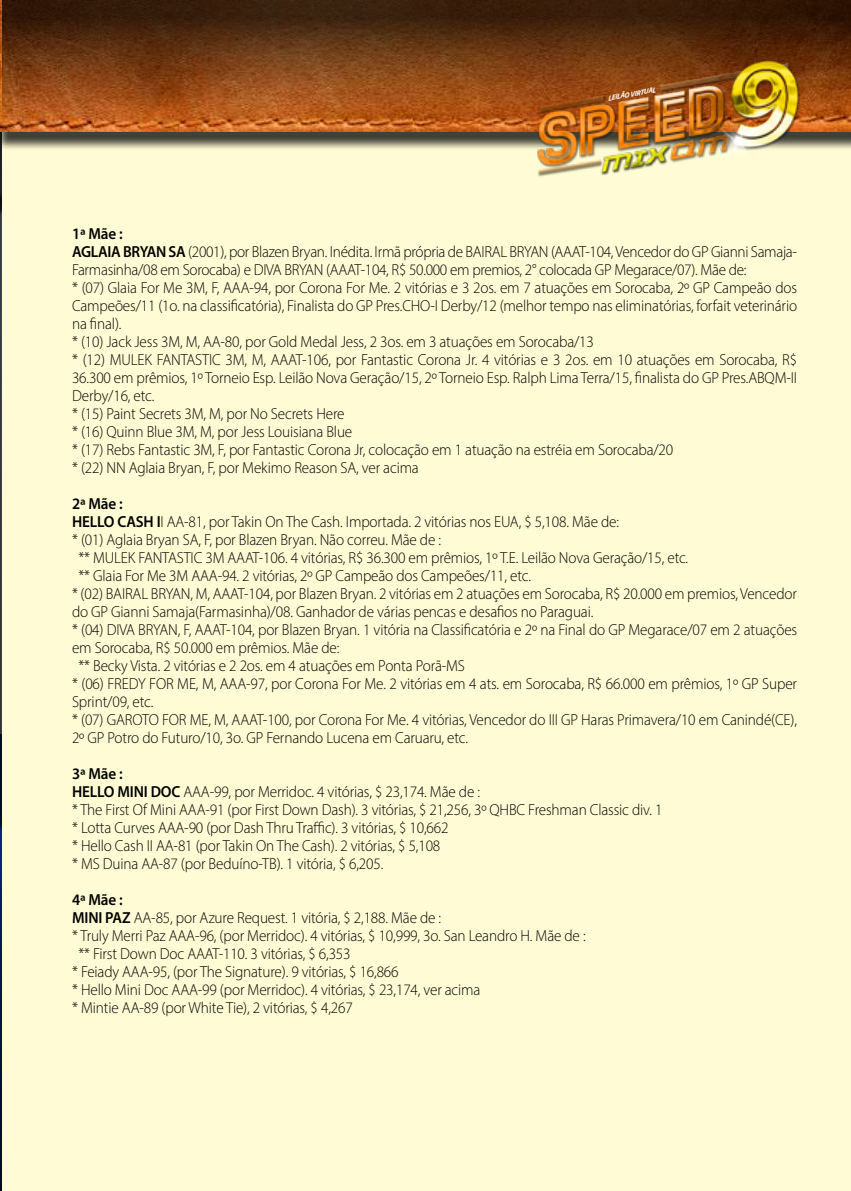
<style>
.page{position:relative;width:851px;height:1191px;background:#fff}
.page>*{position:absolute;margin:0;border:0;box-sizing:border-box;transform-origin:0 0}
.t1{font:300 16px/18px "Myriad Pro";letter-spacing:-.01em;color:#000;scale:.95 1}
.t2{font:600 16px "Myriad Pro";letter-spacing:-.01em;color:#000;scale:.95 1}
.t3{font:italic 700 7.4px "Myriad Pro";color:#fff}
.s1{font-weight:600}
</style>
<div class="page">
<hr style="left:0;top:828px;width:2px;height:363px;background:#000">
<div style="left:0;top:191px;width:7px;height:639px;background:#000;opacity:.75"></div>
<img style="left:0;top:193px;width:1px;height:630px">
<hr style="left:0;top:0;width:2px;height:204px;background:#000">
<div style="left:2px;top:0;width:848px;height:1191px;background:#fffcd5"></div>
<div style="left:0;top:0;width:850px;height:151px;background:#000;opacity:.75"></div>
<img style="left:0;top:0;width:850px;height:132px">
<svg style="left:2px;top:0;width:848px;height:126px;background:#6d3813"></svg>
<img style="left:510px;top:52px;width:309px;height:125px">
<p class="t3" style="left:607px;top:93px;width:50px;rotate:-10deg">LEILÃO VIRTUAL</p>
<p class="t1" style="left:72px;top:224px;width:764px"><span class="s1">1ª Mãe :<br>AGLAIA BRYAN SA</span> (2001), por Blazen Bryan. Inédita. Irmã própria de BAIRAL BRYAN (AAAT-104, Vencedor do GP Gianni Samaja-Farmasinha/08 em Sorocaba) e DIVA BRYAN (AAAT-104, R$ 50.000 em premios, 2° colocada GP Megarace/07). Mãe de:<br>* (07) Glaia For Me 3M, F, AAA-94, por Corona For Me. 2 vitórias e 3 2os. em 7 atuações em Sorocaba, 2º GP Campeão dos Campeões/11 (1o. na classificatória), Finalista do GP Pres.CHO-I Derby/12 (melhor tempo nas eliminatórias, forfait veterinário na final).<br>* (10) Jack Jess 3M, M, AA-80, por Gold Medal Jess, 2 3os. em 3 atuações em Sorocaba/13<br>* (12) MULEK FANTASTIC 3M, M, AAAT-106, por Fantastic Corona Jr. 4 vitórias e 3 2os. em 10 atuações em Sorocaba, R$ 36.300 em prêmios, 1º Torneio Esp. Leilão Nova Geração/15, 2º Torneio Esp. Ralph Lima Terra/15, finalista do GP Pres.ABQM-II Derby/16, etc.<br>* (15) Paint Secrets 3M, M, por No Secrets Here<br>* (16) Quinn Blue 3M, M, por Jess Louisiana Blue<br>* (17) Rebs Fantastic 3M, F, por Fantastic Corona Jr, colocação em 1 atuação na estréia em Sorocaba/20<br>* (22) NN Aglaia Bryan, F, por Mekimo Reason SA, ver acima</p>
<p class="t2" style="left:72px;top:493px;width:55px">2ª Mãe :</p>
<p class="t1" style="left:72px;top:512px;width:577px"><span class="s1">HELLO CASH I</span>I AA-81, por Takin On The Cash. Importada. 2 vitórias nos EUA, $ 5,108. Mãe de:</p>
<p class="t1" style="left:72px;top:530px;width:390px">* (01) Aglaia Bryan SA, F, por Blazen Bryan. Não correu. Mãe de :</p>
<p class="t1" style="left:78px;top:548px;width:643px">** MULEK FANTASTIC 3M AAAT-106. 4 vitórias, R$ 36.300 em prêmios, 1º T.E. Leilão Nova Geração/15, etc.</p>
<p class="t1" style="left:78px;top:566px;width:478px">** Glaia For Me 3M AAA-94. 2 vitórias, 2º GP Campeão dos Campeões/11, etc.</p>
<p class="t1" style="left:72px;top:584px;width:764px">* (02) BAIRAL BRYAN, M, AAAT-104, por Blazen Bryan. 2 vitórias em 2 atuações em Sorocaba, R$ 20.000 em premios, Vencedor</p>
<p class="t1" style="left:72px;top:602px;width:550px">do GP Gianni Samaja(Farmasinha)/08. Ganhador de várias pencas e desafios no Paraguai.</p>
<p class="t1" style="left:72px;top:620px;width:764px">* (04) DIVA BRYAN, F, AAAT-104, por Blazen Bryan. 1 vitória na Classificatória e 2º na Final do GP Megarace/07 em 2 atuações</p>
<p class="t1" style="left:72px;top:638px;width:283px">em Sorocaba, R$ 50.000 em prêmios. Mãe de:</p>
<p class="t1" style="left:78px;top:656px;width:408px">** Becky Vista. 2 vitórias e 2 2os. em 4 atuações em Ponta Porã-MS</p>
<p class="t1" style="left:72px;top:674px;width:764px">* (06) FREDY FOR ME, M, AAA-97, por Corona For Me. 2 vitórias em 4 ats. em Sorocaba, R$ 66.000 em prêmios, 1º GP Super</p>
<p class="t1" style="left:72px;top:692px;width:87px">Sprint/09, etc.</p>
<p class="t1" style="left:72px;top:710px;width:764px">* (07) GAROTO FOR ME, M, AAAT-100, por Corona For Me. 4 vitórias, Vencedor do III GP Haras Primavera/10 em Canindé(CE),</p>
<p class="t1" style="left:72px;top:728px;width:418px">2º GP Potro do Futuro/10, 3o. GP Fernando Lucena em Caruaru, etc.</p>
<p class="t1" style="left:72px;top:764px;width:623px"><span class="s1">3ª Mãe :<br>HELLO MINI DOC</span> AAA-99, por Merridoc. 4 vitórias, $ 23,174. Mãe de :<br>* The First Of Mini AAA-91 (por First Down Dash). 3 vitórias, $ 21,256, 3º QHBC Freshman Classic div. 1 * Lotta Curves AAA-90 (por Dash Thru Traffic). 3 vitórias, $ 10,662<br>* Hello Cash II AA-81 (por Takin On The Cash). 2 vitórias, $ 5,108<br>* MS Duina AA-87 (por Beduíno-TB). 1 vitória, $ 6,205.</p>
<p class="t2" style="left:72px;top:889px;width:55px">4ª Mãe :</p>
<p class="t1" style="left:72px;top:908px;width:390px"><span class="s1">MINI PAZ</span> AA-85, por Azure Request. 1 vitória, $ 2,188. Mãe de :</p>
<p class="t1" style="left:72px;top:926px;width:542px">* Truly Merri Paz AAA-96, (por Merridoc). 4 vitórias, $ 10,999, 3o. San Leandro H. Mãe de :</p>
<p class="t1" style="left:78px;top:944px;width:288px">** First Down Doc AAAT-110. 3 vitórias, $ 6,353</p>
<p class="t1" style="left:72px;top:962px;width:345px">* Feiady AAA-95, (por The Signature). 9 vitórias, $ 16,866</p>
<p class="t1" style="left:72px;top:980px;width:431px">* Hello Mini Doc AAA-99 (por Merridoc). 4 vitórias, $ 23,174, ver acima</p>
<p class="t1" style="left:72px;top:998px;width:297px">* Mintie AA-89 (por White Tie), 2 vitórias, $ 4,267</p>
</div>
